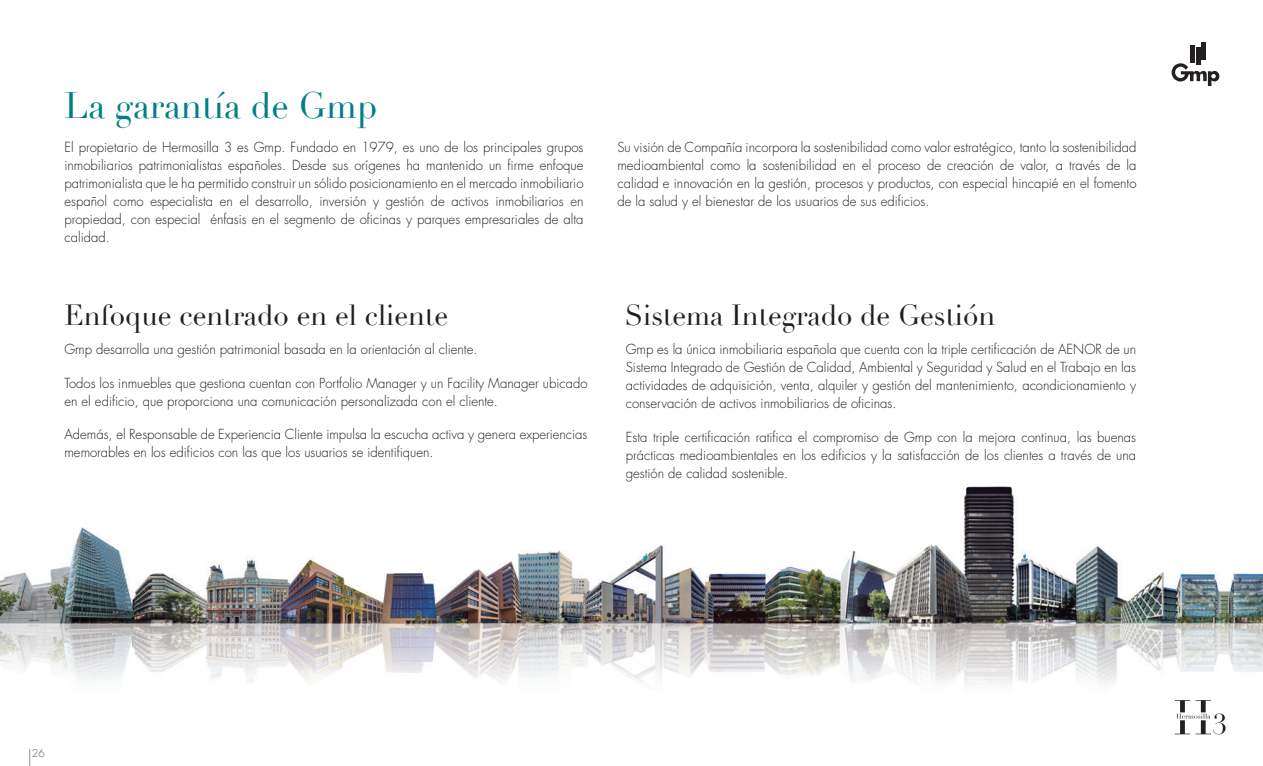
<style>
.page{position:relative;width:1263px;height:766px;background:#fff}
.page>*{position:absolute;margin:0;border:0;box-sizing:border-box;transform-origin:0 0}
.t1{font:36px "Didot";color:#008085}
.t2{font:28.5px "Didot";color:#231f20}
.t3{font:300 13.5px/18px "Futura Std";color:#231f20;text-align:justify}
.t4{font:300 10.5px "Futura Std";color:#57585a}
</style>
<div class="page">
<svg style="left:30px;top:749px;width:1px;height:16px"></svg>
<img style="left:0;top:486px;width:1263px;height:249px">
<svg style="left:1175px;top:700px;width:50px;height:34px"></svg>
<hr style="left:1190px;top:45px;width:4px;height:17px;background:#231f20">
<hr style="left:1196px;top:47px;width:4px;height:18px;background:#231f20">
<hr style="left:1202px;top:43px;width:4px;height:17px;background:#231f20">
<svg style="left:1171px;top:63px;width:48px;height:23px"></svg>
<p class="t1" style="left:64px;top:84px;width:314px">La garantía de Gmp</p>
<p class="t3" style="left:64px;top:138px;width:520px">El propietario de Hermosilla 3 es Gmp. Fundado en 1979, es uno de los principales grupos inmobiliarios patrimonialistas españoles. Desde sus orígenes ha mantenido un firme enfoque patrimonialista que le ha permitido construir un sólido posicionamiento en el mercado inmobiliario español como especialista en el desarrollo, inversión y gestión de activos inmobiliarios en propiedad, con especial énfasis en el segmento de oficinas y parques empresariales de alta calidad.</p>
<p class="t3" style="left:617px;top:138px;width:520px">Su visión de Compañía incorpora la sostenibilidad como valor estratégico, tanto la sostenibilidad medioambiental como la sostenibilidad en el proceso de creación de valor, a través de la calidad e innovación en la gestión, procesos y productos, con especial hincapié en el fomento de la salud y el bienestar de los usuarios de sus edificios.</p>
<p class="t2" style="left:64px;top:297px;width:385px">Enfoque centrado en el cliente</p>
<p class="t3" style="left:64px;top:341px;width:414px">Gmp desarrolla una gestión patrimonial basada en la orientación al cliente.</p>
<p class="t3" style="left:64px;top:374px;width:524px">Todos los inmuebles que gestiona cuentan con Portfolio Manager y un Facility Manager ubicado en el edificio, que proporciona una comunicación personalizada con el cliente.</p>
<p class="t3" style="left:64px;top:425px;width:524px">Además, el Responsable de Experiencia Cliente impulsa la escucha activa y genera experiencias memorables en los edificios con las que los usuarios se identifiquen.</p>
<p class="t2" style="left:625px;top:297px;width:372px">Sistema Integrado de Gestión</p>
<p class="t3" style="left:626px;top:341px;width:512px">Gmp es la única inmobiliaria española que cuenta con la triple certificación de AENOR de un Sistema Integrado de Gestión de Calidad, Ambiental y Seguridad y Salud en el Trabajo en las actividades de adquisición, venta, alquiler y gestión del mantenimiento, acondicionamiento y conservación de activos inmobiliarios de oficinas.</p>
<p class="t3" style="left:626px;top:428px;width:512px">Esta triple certificación ratifica el compromiso de Gmp con la mejora continua, las buenas prácticas medioambientales en los edificios y la satisfacción de los clientes a través de una gestión de calidad sostenible.</p>
<p class="t4" style="left:32px;top:746px;width:15px">26</p>
</div>
